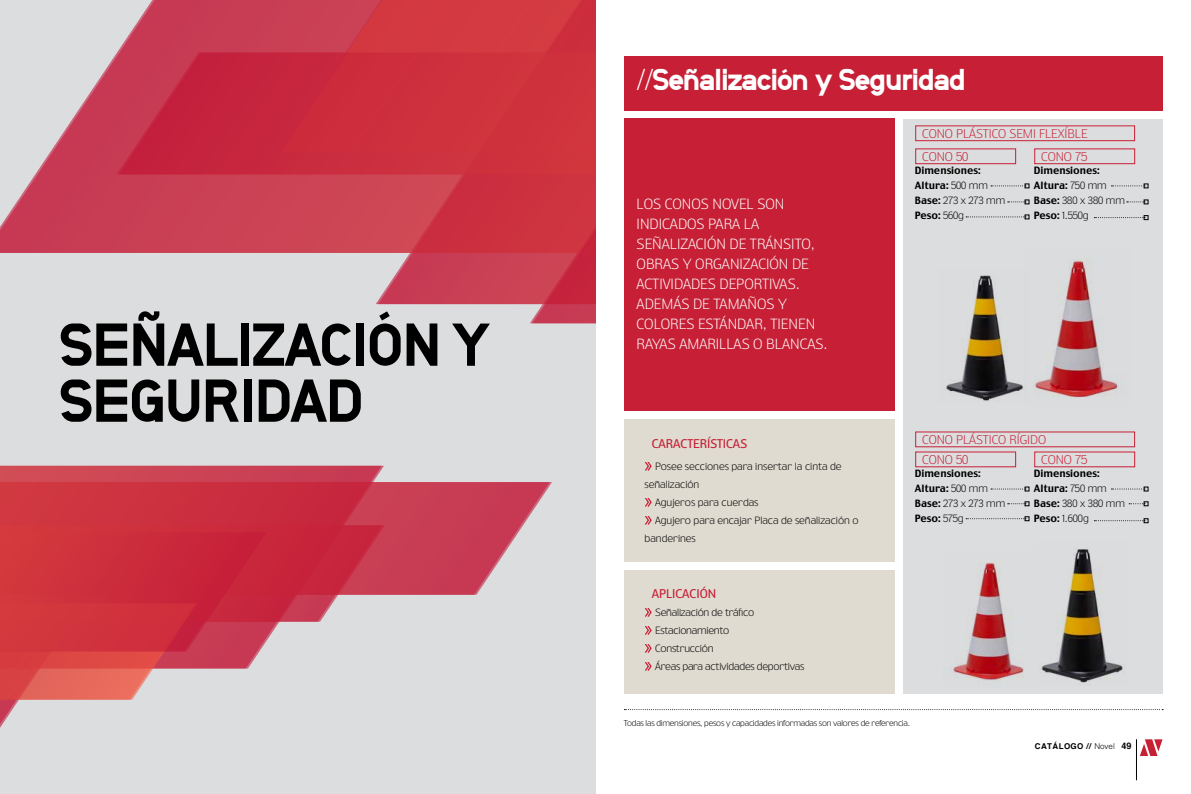
<style>
.page{position:relative;width:1191px;height:794px;background:#fff}
.page>*{position:absolute;margin:0;border:0;box-sizing:border-box;transform-origin:0 0}
.t1{font:60px/56px "Neubau Grotesk Schwer";letter-spacing:-.03em;color:#000}
.t2{font:30px "Neubau Grotesk Schwer";letter-spacing:-.05em;color:#fff}
.t3{font:300 14px/20px "Truth FB";color:#fff}
.t4{font:300 12px "Truth FB";color:#c72036}
.t5{font:12px "Truth FB";color:#c72036}
.t6{font:500 10px/15px "Truth FB";color:#000}
.t7{font:300 10px "Truth FB";color:#000}
.t8{font:300 10px/18px "Truth FB";letter-spacing:-.02em;color:#000}
.t9{font:300 8px "Truth FB";letter-spacing:-.02em;color:#000}
.t10{font:700 8px "Helvetica";letter-spacing:.05em;color:#000}
.s1{font-family:"Neubau Grotesk Mager"}
.s2{font-weight:300}
.s3{font-size:9px}
</style>
<div class="page">
<hr style="left:1136px;top:739px;width:1px;height:41px;background:#000">
<svg style="left:1140px;top:739px;width:23px;height:17px"></svg>
<div style="left:0;top:0;width:595px;height:794px;background:#dcddde"></div>
<svg style="left:378px;top:253px;width:152px;height:51px;background:#ca4e62"></svg>
<svg style="left:0;top:0;width:595px;height:253px"></svg>
<svg style="left:119px;top:53px;width:476px;height:121px;background:#ca2d3f"></svg>
<svg style="left:530px;top:204px;width:65px;height:119px;background:#ca3648"></svg>
<svg style="left:0;top:466px;width:384px;height:16px;background:#cb4556"></svg>
<svg style="left:0;top:482px;width:552px;height:113px;background:#cb495b"></svg>
<svg style="left:0;top:525px;width:385px;height:203px"></svg>
<div style="left:624px;top:57px;width:538px;height:54px;background:#c72036"></div>
<div style="left:624px;top:119px;width:270px;height:292px;background:#c72036"></div>
<div style="left:624px;top:420px;width:270px;height:142px;background:#dfdbd0"></div>
<div style="left:624px;top:570px;width:270px;height:124px;background:#dfdbd0"></div>
<svg style="left:645px;top:462px;width:7px;height:8px"></svg>
<svg style="left:645px;top:498px;width:7px;height:8px"></svg>
<svg style="left:645px;top:516px;width:7px;height:8px"></svg>
<svg style="left:645px;top:608px;width:7px;height:8px"></svg>
<svg style="left:645px;top:626px;width:7px;height:8px"></svg>
<svg style="left:645px;top:644px;width:7px;height:8px"></svg>
<svg style="left:645px;top:662px;width:7px;height:8px"></svg>
<svg style="left:624px;top:709px;width:539px;height:1px"></svg>
<div style="left:902px;top:119px;width:260px;height:575px;background:#dcddde"></div>
<div style="left:915px;top:452px;width:101px;height:15px;border:1px solid #c72036"></div>
<div style="left:915px;top:149px;width:101px;height:15px;border:1px solid #c72036"></div>
<div style="left:1034px;top:452px;width:101px;height:15px;border:1px solid #c72036"></div>
<div style="left:1034px;top:149px;width:101px;height:15px;border:1px solid #c72036"></div>
<svg style="left:991px;top:486px;width:38px;height:5px"></svg>
<svg style="left:991px;top:183px;width:38px;height:5px"></svg>
<svg style="left:1007px;top:199px;width:22px;height:5px"></svg>
<svg style="left:966px;top:214px;width:63px;height:5px"></svg>
<svg style="left:1111px;top:486px;width:37px;height:5px"></svg>
<svg style="left:1111px;top:183px;width:37px;height:5px"></svg>
<svg style="left:1126px;top:199px;width:22px;height:5px"></svg>
<svg style="left:1007px;top:501px;width:22px;height:5px"></svg>
<svg style="left:1129px;top:501px;width:19px;height:5px"></svg>
<svg style="left:966px;top:516px;width:63px;height:5px"></svg>
<svg style="left:1094px;top:518px;width:54px;height:5px"></svg>
<svg style="left:1094px;top:215px;width:54px;height:5px"></svg>
<div style="left:915px;top:126px;width:219px;height:15px;border:1px solid #c72036"></div>
<div style="left:915px;top:432px;width:219px;height:15px;border:1px solid #c72036"></div>
<img style="left:946px;top:275px;width:77px;height:126px">
<img style="left:1041px;top:549px;width:82px;height:134px">
<img style="left:1023px;top:258px;width:95px;height:140px">
<img style="left:953px;top:562px;width:71px;height:119px">
<h1 class="t1" style="left:59px;top:315px;width:433px">SEÑALIZACIÓN Y<br>SEGURIDAD</h1>
<h2 class="t2" style="left:636px;top:62px;width:331px"><span class="s1">//</span>Señalización y Seguridad</h2>
<p class="t4" style="left:922px;top:127px;width:167px">CONO PLÁSTICO SEMI FLEXÍBLE</p>
<h3 class="t3" style="left:636px;top:193px;width:192px">LOS CONOS NOVEL SON<br>INDICADOS PARA LA<br>SEÑALIZACIÓN DE TRÁNSITO,<br>OBRAS Y ORGANIZACIÓN DE<br>ACTIVIDADES DEPORTIVAS.<br>ADEMÁS DE TAMAÑOS Y<br>COLORES ESTÁNDAR, TIENEN<br>RAYAS AMARILLAS O BLANCAS.</h3>
<p class="t5" style="left:651px;top:436px;width:97px">CARACTERÍSTICAS</p>
<p class="t7" style="left:655px;top:460px;width:188px">Posee secciones para insertar la cinta de</p>
<p class="t7" style="left:644px;top:478px;width:56px">señalización</p>
<p class="t7" style="left:655px;top:496px;width:105px">Agujeros para cuerdas</p>
<p class="t7" style="left:655px;top:514px;width:205px">Agujero para encajar Placa de señalización o</p>
<p class="t7" style="left:644px;top:532px;width:53px">banderines</p>
<p class="t5" style="left:651px;top:586px;width:66px">APLICACIÓN</p>
<p class="t8" style="left:655px;top:603px;width:151px">Señalización de tráfico<br>Estacionamiento<br>Construcción<br>Áreas para actividades deportivas</p>
<p class="t4" style="left:922px;top:150px;width:48px">CONO 50</p>
<p class="t6" style="left:915px;top:163px;width:92px">Dimensiones:<br>Altura: <span class="s2">500 mm<br></span>Base: <span class="s2">273 x 273 mm<br></span>Peso: <span class="s2">560g</span></p>
<p class="t4" style="left:1041px;top:150px;width:48px">CONO 75</p>
<p class="t6" style="left:1034px;top:163px;width:92px">Dimensiones:<br>Altura: <span class="s2">750 mm<br></span>Base: <span class="s2">380 x 380 mm<br></span>Peso: <span class="s2">1.550g</span></p>
<p class="t4" style="left:922px;top:433px;width:125px">CONO PLÁSTICO RÍGIDO</p>
<p class="t4" style="left:922px;top:453px;width:48px">CONO 50</p>
<p class="t6" style="left:915px;top:466px;width:92px">Dimensiones:<br>Altura: <span class="s2">500 mm<br></span>Base: <span class="s2">273 x 273 mm<br></span>Peso: <span class="s2">575g</span></p>
<p class="t4" style="left:1041px;top:453px;width:48px">CONO 75</p>
<p class="t6" style="left:1034px;top:466px;width:92px">Dimensiones:<br>Altura: <span class="s2">750 mm<br></span>Base: <span class="s2">380 x 380 mm<br></span>Peso: <span class="s2">1.600g</span></p>
<p class="t9" style="left:624px;top:718px;width:288px">Todas las dimensiones, pesos y capacidades informadas son valores de referencia.</p>
<p class="t10" style="left:1035px;top:741px;width:98px">CATÁLOGO // <span class="s2">Novel</span> <span class="s3">49</span></p>
</div>
